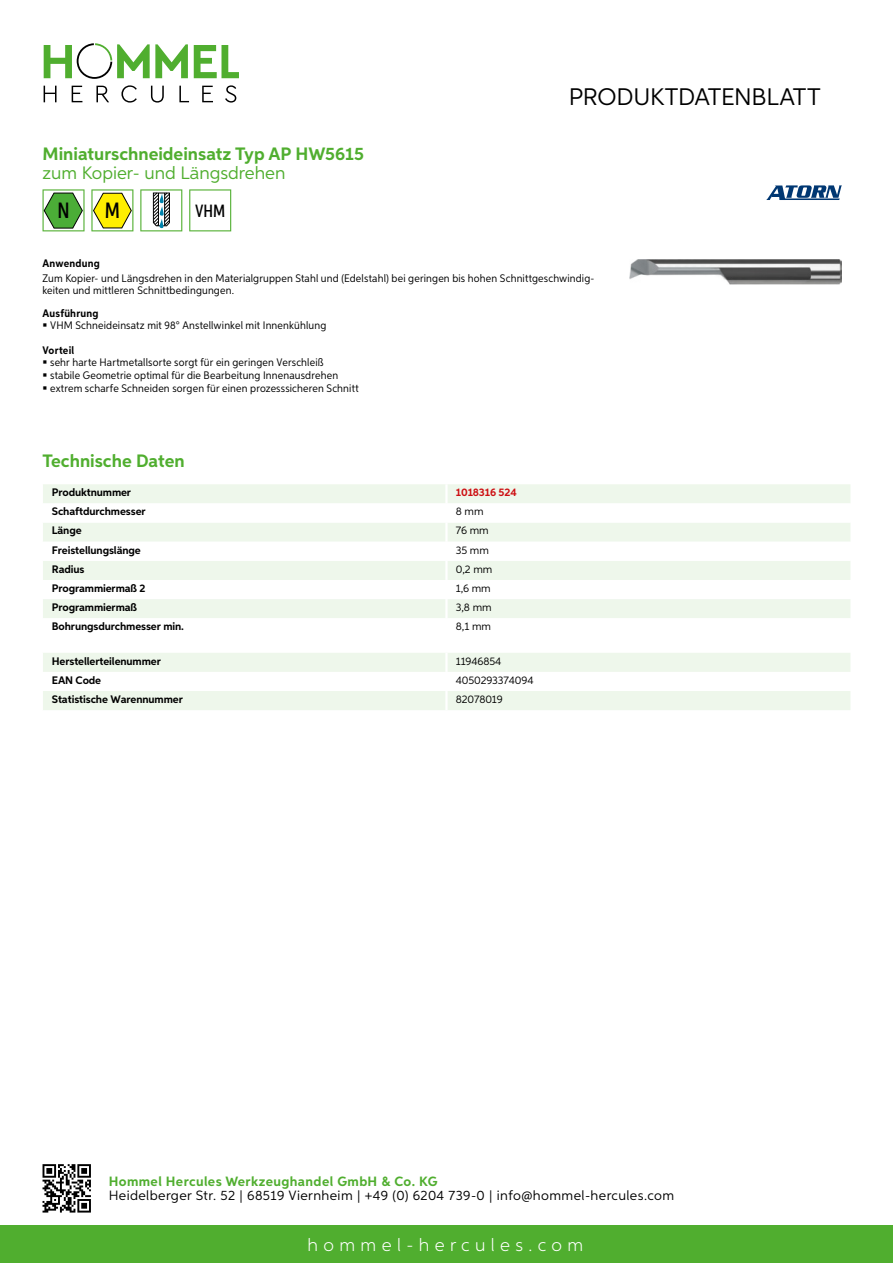
<style>
.page{position:relative;width:893px;height:1263px;background:#fff}
.page>*{position:absolute;margin:0;border:0;box-sizing:border-box;transform-origin:0 0}
.t1{font:24px "Aspira";letter-spacing:-.01em;color:#000}
.t2{font:500 22.2px "Aspira XX Nar";color:#000}
.t3{font:700 18px "Aspira";color:#50ae2f}
.t4{font:18px "Aspira";color:#50ae2f}
.t5{font:300 18px "Aspira";letter-spacing:.3em;color:#fff}
.t6{font:500 17.85px "Aspira XX Nar";color:#000}
.t7{font:13.5px "Aspira";letter-spacing:.03em;color:#000}
.t8{font:700 13.5px "Aspira";letter-spacing:.03em;color:#50ae2f}
.t9{font:10.95px/12.8px "Aspira Nar";letter-spacing:.015em;color:#000}
.t10{font:700 10.95px "Aspira";letter-spacing:-.01em;color:#000}
.t11{font:10.95px "Aspira";letter-spacing:-.01em;color:#000}
.t12{font:700 10.95px "Aspira Nar";letter-spacing:.02em;color:#000}
.t13{font:700 10.95px "Aspira";letter-spacing:-.01em;color:#cd1013}
</style>
<div class="page">
<div style="left:0;top:1226px;width:893px;height:37px;background:#50ae2f"></div>
<svg style="left:43px;top:1164px;width:48px;height:48px"></svg>
<svg style="left:194px;top:45px;width:45px;height:33px"></svg>
<svg style="left:44px;top:43px;width:144px;height:36px"></svg>
<svg style="left:44px;top:86px;width:13px;height:16px"></svg>
<svg style="left:72px;top:86px;width:10px;height:16px"></svg>
<svg style="left:96px;top:86px;width:13px;height:16px"></svg>
<svg style="left:121px;top:85px;width:16px;height:18px"></svg>
<svg style="left:151px;top:86px;width:13px;height:17px"></svg>
<svg style="left:179px;top:86px;width:10px;height:16px"></svg>
<svg style="left:202px;top:86px;width:11px;height:16px"></svg>
<svg style="left:225px;top:85px;width:11px;height:18px"></svg>
<div style="left:43px;top:484px;width:807px;height:19px;background:#eef7eb"></div>
<svg style="left:43px;top:523px;width:807px;height:95px;fill:#eef7eb"></svg>
<hr style="left:445px;top:484px;width:3px;height:19px;background:#fff">
<hr style="left:445px;top:523px;width:3px;height:19px;background:#fff">
<hr style="left:445px;top:542px;width:3px;height:19px;background:#fff">
<hr style="left:445px;top:561px;width:3px;height:19px;background:#fff">
<hr style="left:445px;top:580px;width:3px;height:19px;background:#fff">
<hr style="left:445px;top:599px;width:3px;height:19px;background:#fff">
<svg style="left:43px;top:653px;width:807px;height:57px"></svg>
<hr style="left:445px;top:691px;width:3px;height:19px;background:#fff">
<svg style="left:43px;top:189px;width:42px;height:42px"></svg>
<svg style="left:91px;top:189px;width:42px;height:42px"></svg>
<svg style="left:140px;top:189px;width:42px;height:42px"></svg>
<svg style="left:189px;top:189px;width:42px;height:42px"></svg>
<img style="left:629px;top:259px;width:213px;height:26px">
<svg style="left:766px;top:185px;width:76px;height:15px"></svg>
<h3 class="t3" style="left:43px;top:142px;width:323px">Miniaturschneideinsatz Typ AP HW5615</h3>
<h3 class="t4" style="left:43px;top:162px;width:244px">zum Kopier- und Längsdrehen</h3>
<h2 class="t2" style="left:57px;top:197px;width:14px">N</h2>
<h2 class="t2" style="left:105px;top:197px;width:17px">M</h2>
<h3 class="t6" style="left:195px;top:200px;width:32px">VHM</h3>
<h1 class="t1" style="left:569px;top:82px;width:253px">Produktdatenblatt</h1>
<p class="t12" style="left:43px;top:257px;width:59px">Anwendung</p>
<p class="t9" style="left:43px;top:273px;width:553px;line-height:12px">Zum Kopier- und Längsdrehen in den Materialgruppen Stahl und (Edelstahl) bei geringen bis hohen Schnittgeschwindig&shy;keiten und mittleren Schnittbedingungen.</p>
<p class="t12" style="left:43px;top:306px;width:58px">Ausführung</p>
<p class="t9" style="left:50px;top:319px;width:278px">VHM Schneideinsatz mit 98° Anstellwinkel mit Innenkühlung</p>
<p class="t12" style="left:43px;top:343px;width:33px">Vorteil</p>
<p class="t9" style="left:50px;top:356px;width:310px">sehr harte Hartmetallsorte sorgt für ein geringen Verschleiß<br>stabile Geometrie optimal für die Bearbeitung Innenausdrehen extrem scharfe Schneiden sorgen für einen prozesssicheren Schnitt</p>
<h3 class="t3" style="left:43px;top:450px;width:144px">Technische Daten</h3>
<p class="t10" style="left:52px;top:486px;width:81px">Produktnummer</p>
<p class="t13" style="left:456px;top:486px;width:62px">1018316 524</p>
<p class="t10" style="left:52px;top:505px;width:95px">Schaftdurchmesser</p>
<p class="t11" style="left:456px;top:505px;width:29px">8 mm</p>
<p class="t10" style="left:52px;top:524px;width:31px">Länge</p>
<p class="t11" style="left:456px;top:524px;width:34px">76 mm</p>
<p class="t10" style="left:52px;top:543px;width:90px">Freistellungslänge</p>
<p class="t11" style="left:456px;top:543px;width:35px">35 mm</p>
<p class="t10" style="left:52px;top:562px;width:34px">Radius</p>
<p class="t11" style="left:456px;top:562px;width:38px">0,2 mm</p>
<p class="t10" style="left:52px;top:581px;width:95px">Programmiermaß 2</p>
<p class="t11" style="left:456px;top:581px;width:36px">1,6 mm</p>
<p class="t10" style="left:52px;top:600px;width:87px">Programmiermaß</p>
<p class="t11" style="left:456px;top:601px;width:37px">3,8 mm</p>
<p class="t10" style="left:52px;top:620px;width:134px">Bohrungsdurchmesser min.</p>
<p class="t11" style="left:456px;top:620px;width:37px">8,1 mm</p>
<p class="t10" style="left:52px;top:654px;width:111px">Herstellerteilenummer</p>
<p class="t11" style="left:456px;top:654px;width:47px">11946854</p>
<p class="t10" style="left:52px;top:673px;width:51px">EAN Code</p>
<p class="t11" style="left:456px;top:673px;width:79px">4050293374094</p>
<p class="t10" style="left:52px;top:692px;width:132px">Statistische Warennummer</p>
<p class="t11" style="left:456px;top:692px;width:48px">82078019</p>
<p class="t8" style="left:109px;top:1172px;width:330px">Hommel Hercules Werkzeughandel GmbH &amp; Co. KG</p>
<p class="t7" style="left:109px;top:1187px;width:567px">Heidelberger Str. 52 | 68519 Viernheim | +49 (0) 6204 739-0 | info@hommel-hercules.com</p>
<h3 class="t5" style="left:307px;top:1234px;width:277px">hommel-hercules.com</h3>
</div>
